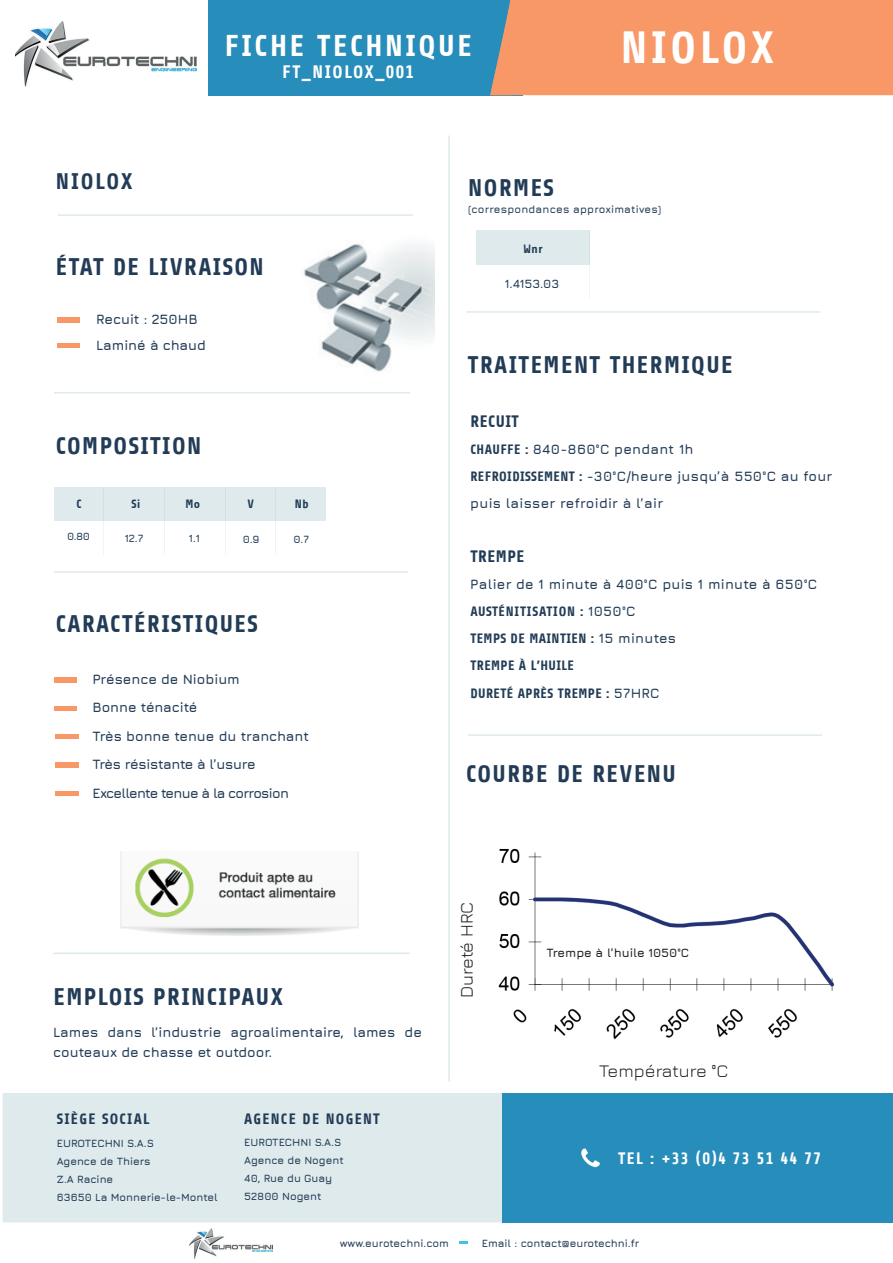
<style>
.page{position:relative;width:893px;height:1263px;background:#fff}
.page>*{position:absolute;margin:0;border:0;box-sizing:border-box;transform-origin:0 0}
.t1{font:700 45px "Share";letter-spacing:.085em;color:#fff}
.t2{font:700 30px "Share";letter-spacing:.085em;color:#fff}
.t3{font:700 24px "Share";letter-spacing:.06em;color:#223c57}
.t4{font:700 22.5px "Share";letter-spacing:.085em;color:#223c57}
.t5{font:18px "Jura";color:#231f20}
.t6{font:700 18px "Share";letter-spacing:.08em;color:#fff}
.t7{font:700 16.5px "Share";letter-spacing:.075em;color:#fff}
.t8{font:700 16.5px "Share";letter-spacing:.03em;color:#223c57}
.t9{font:700 15px "Share";letter-spacing:.085em;color:#223c57}
.t10{font:700 13.5px/27px "Jura";letter-spacing:.02em;color:#223c57}
.t11{font:700 13.5px/25.5px "Jura";color:#223c57}
.t12{font:700 13.5px/28.5px "Jura";letter-spacing:-.02em;color:#223c57}
.t13{font:700 13.5px/27px "Share";letter-spacing:.03em;color:#223c57}
.t14{font:700 12px "Jura";color:#231f20}
.t15{font:700 12px "Share";letter-spacing:.05em;color:#223c57}
.t16{font:700 12px "Jura";color:#223c57}
.t17{font:700 10.5px/18px "Jura";color:#223c57}
.t18{font:700 10.5px "Jura";letter-spacing:.02em;color:#223c57}
.s1{font-family:"Share"}
.s2{font-family:"Jura"}
</style>
<div class="page">
<img style="left:498px;top:848px;width:335px;height:192px">
<div style="left:476px;top:230px;width:113px;height:34px;background:#dfeaec"></div>
<img style="left:120px;top:851px;width:239px;height:84px">
<hr style="left:589px;top:230px;width:1px;height:68px;background:#223c57">
<svg style="left:460px;top:1242px;width:8px;height:2px"></svg>
<img style="left:189px;top:1228px;width:84px;height:30px">
<img style="left:16px;top:21px;width:180px;height:65px">
<hr style="left:58px;top:214px;width:355px;height:2px;background:#dfeaec">
<hr style="left:54px;top:392px;width:356px;height:1px;background:#dfeaec">
<hr style="left:53px;top:952px;width:357px;height:2px;background:#dfeaec">
<div style="left:55px;top:487px;width:271px;height:34px;background:#dfeaec"></div>
<hr style="left:104px;top:487px;width:1px;height:68px;background:#223c57">
<hr style="left:165px;top:487px;width:1px;height:68px;background:#223c57">
<hr style="left:225px;top:487px;width:1px;height:68px;background:#223c57">
<hr style="left:276px;top:487px;width:1px;height:68px;background:#223c57">
<hr style="left:448px;top:135px;width:2px;height:946px;background:#dfeaec">
<img style="left:57px;top:318px;width:23px;height:4px">
<img style="left:57px;top:343px;width:23px;height:5px">
<img style="left:304px;top:244px;width:130px;height:128px">
<hr style="left:466px;top:311px;width:354px;height:2px;background:#dfeaec">
<hr style="left:468px;top:734px;width:354px;height:2px;background:#dfeaec">
<div style="left:3px;top:1093px;width:499px;height:129px;background:#dfeaec"></div>
<div style="left:502px;top:1093px;width:391px;height:129px;background:#278dba"></div>
<img style="left:581px;top:1148px;width:19px;height:20px">
<img style="left:54px;top:677px;width:23px;height:5px">
<img style="left:56px;top:734px;width:22px;height:5px">
<img style="left:54px;top:706px;width:23px;height:4px">
<hr style="left:54px;top:571px;width:354px;height:2px;background:#dfeaec">
<img style="left:56px;top:763px;width:22px;height:4px">
<img style="left:56px;top:791px;width:22px;height:5px">
<div style="left:548px;top:936px;width:82px;height:35px;background:#fff"></div>
<div style="left:209px;top:0;width:314px;height:95px;background:#278dba"></div>
<div style="left:490px;top:0;width:403px;height:95px;background:#f89866"></div>
<h3 class="t4" style="left:56px;top:169px;width:78px">NIOLOX</h3>
<h2 class="t2" style="left:224px;top:30px;width:249px">FICHE TECHNIQUE</h2>
<h1 class="t1" style="left:621px;top:23px;width:155px">NIOLOX</h1>
<h3 class="t6" style="left:282px;top:62px;width:133px">FT_NIOLOX_001</h3>
<h3 class="t3" style="left:468px;top:175px;width:87px">NORMES</h3>
<p class="t18" style="left:468px;top:202px;width:195px">(correspondances approximatives)</p>
<h3 class="t3" style="left:56px;top:254px;width:209px">ÉTAT DE LIVRAISON</h3>
<p class="t11" style="left:96px;top:306px;width:111px">Recuit : 250HB<br>Laminé à chaud</p>
<h3 class="t3" style="left:56px;top:432px;width:147px">COMPOSITION</h3>
<p class="t15" style="left:132px;top:497px;width:10px">Si</p>
<p class="t15" style="left:77px;top:498px;width:7px">C</p>
<p class="t15" style="left:185px;top:498px;width:16px">Mo</p>
<p class="t15" style="left:248px;top:497px;width:8px">V</p>
<p class="t15" style="left:295px;top:498px;width:15px">Nb</p>
<p class="t17" style="left:125px;top:528px;width:20px">12.7</p>
<p class="t17" style="left:189px;top:528px;width:13px">1.1</p>
<p class="t17" style="left:243px;top:530px;width:18px">0.9</p>
<p class="t17" style="left:294px;top:530px;width:17px">0.7</p>
<p class="t17" style="left:67px;top:527px;width:24px">0.80</p>
<h3 class="t3" style="left:56px;top:611px;width:203px">CARACTÉRISTIQUES</h3>
<p class="t12" style="left:93px;top:664px;width:218px">Présence de Niobium<br>Bonne ténacité<br>Très bonne tenue du tranchant<br>Très résistante à l’usure<br>Excellente tenue à la corrosion</p>
<p class="t15" style="left:523px;top:242px;width:21px">Wnr</p>
<p class="t16" style="left:505px;top:275px;width:56px">1.4153.03</p>
<h3 class="t3" style="left:468px;top:352px;width:266px">TRAITEMENT THERMIQUE</h3>
<h3 class="t8" style="left:470px;top:413px;width:50px">RECUIT</h3>
<p class="t10" style="left:470px;top:435px;width:364px"><span class="s1">CHAUFFE :</span> 840-860°C pendant 1h<br><span class="s1">REFROIDISSEMENT :</span> -30°C/heure jusqu’à 550°C au four puis laisser refroidir à l’air</p>
<h3 class="t8" style="left:470px;top:548px;width:55px">TREMPE</h3>
<p class="t10" style="left:470px;top:570px;width:348px">Palier de 1 minute à 400°C puis 1 minute à 650°C</p>
<p class="t13" style="left:470px;top:599px;width:207px">AUSTÉNITISATION : <span class="s2">1050°C<br></span>TEMPS DE MAINTIEN : <span class="s2">15 minutes<br></span>TREMPE À L’HUILE<br>DURETÉ APRÈS TREMPE : <span class="s2">57HRC</span></p>
<h3 class="t3" style="left:466px;top:760px;width:211px">COURBE DE REVENU</h3>
<h3 class="t3" style="left:53px;top:983px;width:231px">EMPLOIS PRINCIPAUX</h3>
<p class="t11" style="left:53px;top:1022px;width:370px;line-height:19.5px">Lames dans l’industrie agroalimentaire, lames de couteaux de chasse et outdoor.</p>
<h3 class="t9" style="left:57px;top:1110px;width:94px">SIÈGE SOCIAL</h3>
<h3 class="t9" style="left:244px;top:1110px;width:137px">AGENCE DE NOGENT</h3>
<p class="t17" style="left:57px;top:1133px;width:163px">EUROTECHNI S.A.S<br>Agence de Thiers<br>Z.A Racine<br>63650 La Monnerie-le-Montel</p>
<p class="t17" style="left:244px;top:1132px;width:101px">EUROTECHNI S.A.S<br>Agence de Nogent<br>40, Rue du Guay<br>52800 Nogent</p>
<p class="t11" style="left:56px;top:1152px;width:90px">Bohler M390</p>
<p class="t11" style="left:199px;top:1157px;width:101px;line-height:16.2px">Acier non issu des poudres</p>
<h3 class="t5" style="left:454px;top:998px;width:98px;rotate:-90deg">Dureté HRC</h3>
<p class="t14" style="left:546px;top:944px;width:144px">Trempe à l’huile 1050°C</p>
<h3 class="t5" style="left:599px;top:1057px;width:131px">Température °C</h3>
<h3 class="t7" style="left:618px;top:1150px;width:205px">TEL : +33 (0)4 73 51 44 77</h3>
<p class="t17" style="left:340px;top:1233px;width:111px">www.eurotechni.com</p>
<p class="t17" style="left:482px;top:1233px;width:159px">Email : contact@eurotechni.fr</p>
</div>
